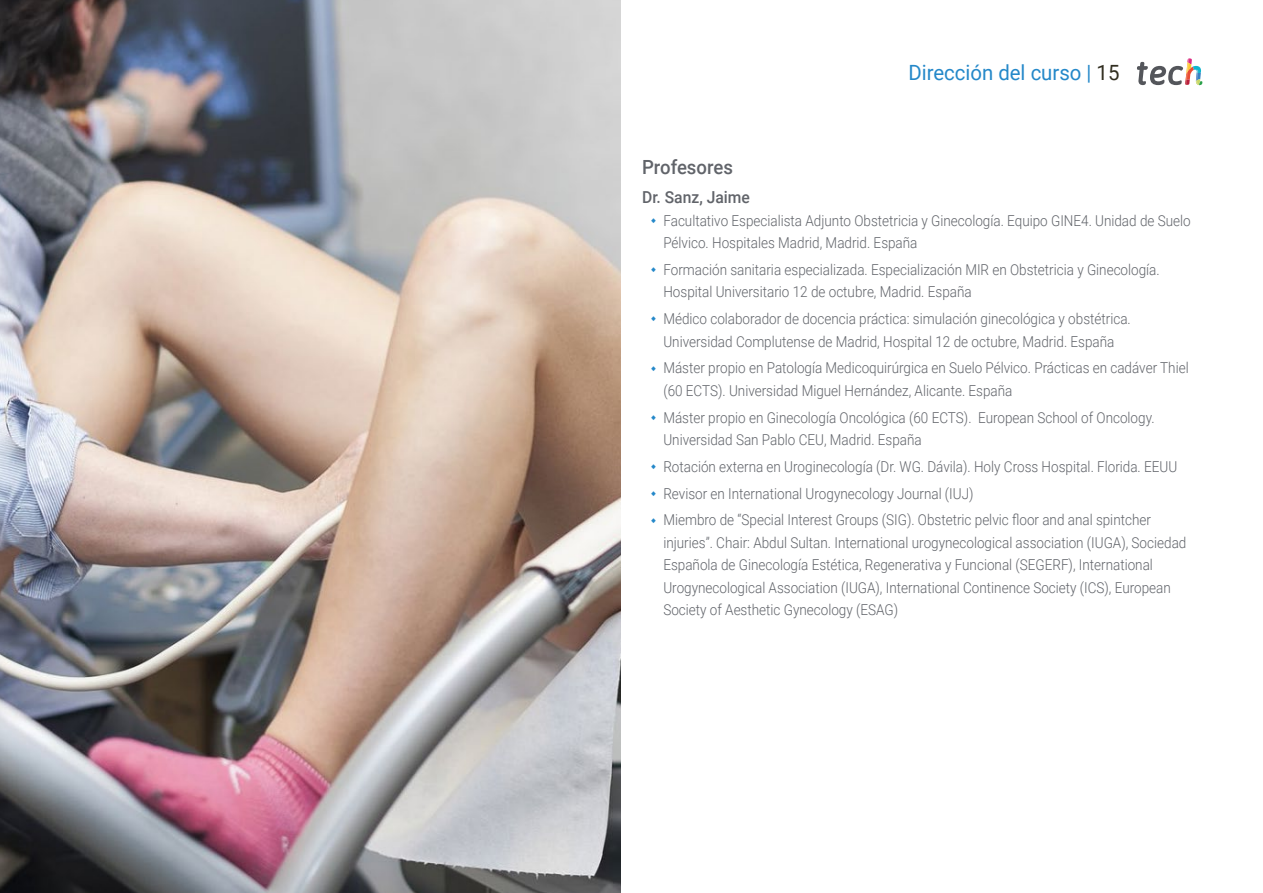
<style>
.page{position:relative;width:1263px;height:893px;background:#fff}
.page>*{position:absolute;margin:0;border:0;box-sizing:border-box;transform-origin:0 0}
.t1{font:21px "Roboto";color:#2488c9}
.t2{font:500 19.5px "Roboto";color:#61646a;scale:.95 1}
.t3{font:500 16.5px "Roboto";color:#61646a;scale:.95 1}
.t4{font:300 15px/22.5px "Roboto";color:#61646a;scale:.9 1}
.s1{color:#312e20}
</style>
<div class="page">
<img style="left:0;top:0;width:621px;height:893px">
<svg style="left:1137px;top:58px;width:65px;height:28px"></svg>
<h1 class="t1" style="left:908px;top:57px;width:213px">Dirección del curso | <span class="s1">15</span></h1>
<h2 class="t2" style="left:642px;top:153px;width:97px">Profesores</h2>
<p class="t3" style="left:642px;top:186px;width:115px">Dr. Sanz, Jaime</p>
<p class="t4" style="left:663px;top:208px;width:587px">Facultativo Especialista Adjunto Obstetricia y Ginecología. Equipo GINE4. Unidad de Suelo<br>Pélvico. Hospitales Madrid, Madrid. España</p>
<p class="t4" style="left:663px;top:258px;width:553px">Formación sanitaria especializada. Especialización MIR en Obstetricia y Ginecología.<br>Hospital Universitario 12 de octubre, Madrid. España</p>
<p class="t4" style="left:663px;top:307px;width:521px">Médico colaborador de docencia práctica: simulación ginecológica y obstétrica.<br>Universidad Complutense de Madrid, Hospital 12 de octubre, Madrid. España</p>
<p class="t4" style="left:663px;top:356px;width:585px">Máster propio en Patología Medicoquirúrgica en Suelo Pélvico. Prácticas en cadáver Thiel (60 ECTS). Universidad Miguel Hernández, Alicante. España</p>
<p class="t4" style="left:663px;top:405px;width:547px">Máster propio en Ginecología Oncológica (60 ECTS). European School of Oncology.<br>Universidad San Pablo CEU, Madrid. España</p>
<p class="t4" style="left:663px;top:453px;width:572px;line-height:26.7px">Rotación externa en Uroginecología (Dr. WG. Dávila). Holy Cross Hospital. Florida. EEUU<br>Revisor en International Urogynecology Journal (IUJ)<br>Miembro de “Special Interest Groups (SIG). Obstetric pelvic floor and anal spintcher</p>
<p class="t4" style="left:663px;top:531px;width:583px">injuries”. Chair: Abdul Sultan. International urogynecological association (IUGA), Sociedad Española de Ginecología Estética, Regenerativa y Funcional (SEGERF), International Urogynecological Association (IUGA), International Continence Society (ICS), European Society of Aesthetic Gynecology (ESAG)</p>
</div>
